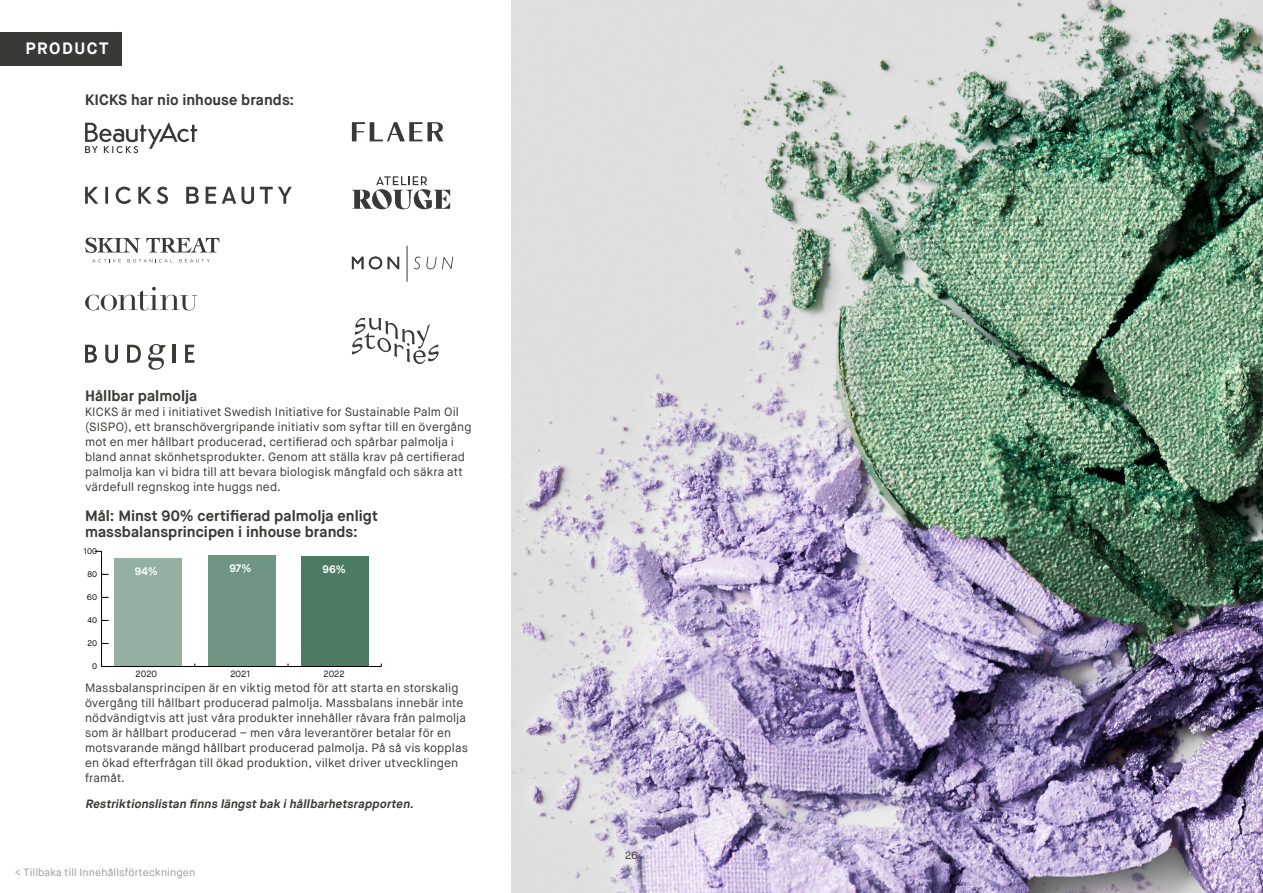
<style>
.page{position:relative;width:1263px;height:893px;background:#fff}
.page>*{position:absolute;margin:0;border:0;box-sizing:border-box;transform-origin:0 0}
.t1{font:700 16.5px "Maison Neue";letter-spacing:.095em;color:#fff}
.t2{font:700 15px/16.5px "Maison Neue";letter-spacing:.005em;color:#3b3936}
.t3{font:12px/15px "Maison Neue";letter-spacing:.01em;color:#3b3936}
.t4{font:italic 700 12px "Maison Neue";color:#3b3936}
.t5{font:700 10.8px "Maison Neue";color:#fff}
.t6{font:10.5px "Maison Neue";letter-spacing:.015em;color:#9a9b9b}
.t7{font:10.5px "Maison Neue";color:#3b3936}
.t8{font:9px "Maison Neue";color:#11120f}
.t9{font:8.1px "Maison Neue";color:#000}
</style>
<div class="page">
<img style="left:511px;top:0;width:752px;height:893px">
<div style="left:115px;top:558px;width:67px;height:108px;background:#93b0a1"></div>
<div style="left:209px;top:555px;width:67px;height:111px;background:#6f9682"></div>
<div style="left:301px;top:556px;width:67px;height:110px;background:#4b7c63"></div>
<hr style="left:102px;top:666px;width:279px;height:1px;background:#000">
<hr style="left:101px;top:551px;width:1px;height:115px;background:#000">
<div style="left:0;top:32px;width:122px;height:33px;background:#3b3936"></div>
<svg style="left:85px;top:122px;width:112px;height:31px"></svg>
<svg style="left:352px;top:122px;width:91px;height:19px"></svg>
<svg style="left:414px;top:257px;width:39px;height:12px"></svg>
<hr style="left:407px;top:246px;width:1px;height:36px;background:#3b3936">
<svg style="left:352px;top:257px;width:47px;height:12px"></svg>
<svg style="left:352px;top:176px;width:98px;height:33px"></svg>
<svg style="left:186px;top:187px;width:13px;height:17px"></svg>
<svg style="left:206px;top:187px;width:10px;height:17px"></svg>
<svg style="left:222px;top:187px;width:32px;height:17px"></svg>
<svg style="left:260px;top:187px;width:32px;height:17px"></svg>
<svg style="left:85px;top:187px;width:83px;height:17px"></svg>
<svg style="left:92px;top:259px;width:29px;height:3px"></svg>
<svg style="left:128px;top:259px;width:43px;height:3px"></svg>
<svg style="left:179px;top:259px;width:31px;height:3px"></svg>
<svg style="left:85px;top:238px;width:55px;height:15px"></svg>
<svg style="left:146px;top:238px;width:73px;height:15px"></svg>
<svg style="left:85px;top:287px;width:112px;height:24px"></svg>
<svg style="left:148px;top:344px;width:18px;height:26px"></svg>
<svg style="left:85px;top:345px;width:12px;height:18px"></svg>
<hr style="left:172px;top:345px;width:3px;height:18px;background:#3b3936">
<svg style="left:105px;top:345px;width:13px;height:18px"></svg>
<svg style="left:127px;top:345px;width:14px;height:18px"></svg>
<svg style="left:185px;top:345px;width:9px;height:18px"></svg>
<svg style="left:352px;top:318px;width:87px;height:46px"></svg>
<h1 class="t1" style="left:26px;top:38px;width:84px">PRODUCT</h1>
<p class="t2" style="left:85px;top:92px;width:211px">KICKS har nio inhouse brands:</p>
<p class="t2" style="left:85px;top:387px;width:114px">Hållbar palmolja</p>
<p class="t3" style="left:85px;top:404px;width:388px">KICKS är med i initiativet Swedish Initiative for Sustainable Palm Oil (SISPO), ett branschövergripande initiativ som syftar till en övergång mot en mer hållbart producerad, certifierad och spårbar palmolja i bland annat skönhetsprodukter. Genom att ställa krav på certifierad palmolja kan vi bidra till att bevara biologisk mångfald och säkra att värdefull regnskog inte huggs ned.</p>
<p class="t2" style="left:85px;top:507px;width:294px">Mål: Minst 90% certifierad palmolja enligt massbalansprincipen i inhouse brands:</p>
<p class="t9" style="left:83px;top:546px;width:15px">100</p>
<p class="t9" style="left:87px;top:569px;width:11px">80</p>
<p class="t9" style="left:87px;top:592px;width:12px">60</p>
<p class="t9" style="left:88px;top:615px;width:11px">40</p>
<p class="t9" style="left:87px;top:638px;width:11px">20</p>
<p class="t9" style="left:92px;top:661px;width:7px">0</p>
<p class="t5" style="left:230px;top:561px;width:23px">97%</p>
<p class="t5" style="left:135px;top:564px;width:25px">94%</p>
<p class="t5" style="left:322px;top:562px;width:25px">96%</p>
<p class="t8" style="left:136px;top:668px;width:23px">2020</p>
<p class="t8" style="left:230px;top:668px;width:22px">2021</p>
<p class="t8" style="left:323px;top:668px;width:23px">2022</p>
<p class="t3" style="left:85px;top:680px;width:384px">Massbalansprincipen är en viktig metod för att starta en storskalig övergång till hållbart producerad palmolja. Massbalans innebär inte nödvändigtvis att just våra produkter innehåller råvara från palmolja som är hållbart producerad – men våra leverantörer betalar för en motsvarande mängd hållbart producerad palmolja. På så vis kopplas en ökad efterfrågan till ökad produktion, vilket driver utvecklingen framåt.</p>
<p class="t4" style="left:85px;top:796px;width:333px">Restriktionslistan finns längstbak ihållbarhetsrapporten.</p>
<p class="t6" style="left:15px;top:865px;width:181px">&lt; Tillbaka till Innehållsförteckningen</p>
<p class="t7" style="left:625px;top:849px;width:14px">26</p>
</div>
